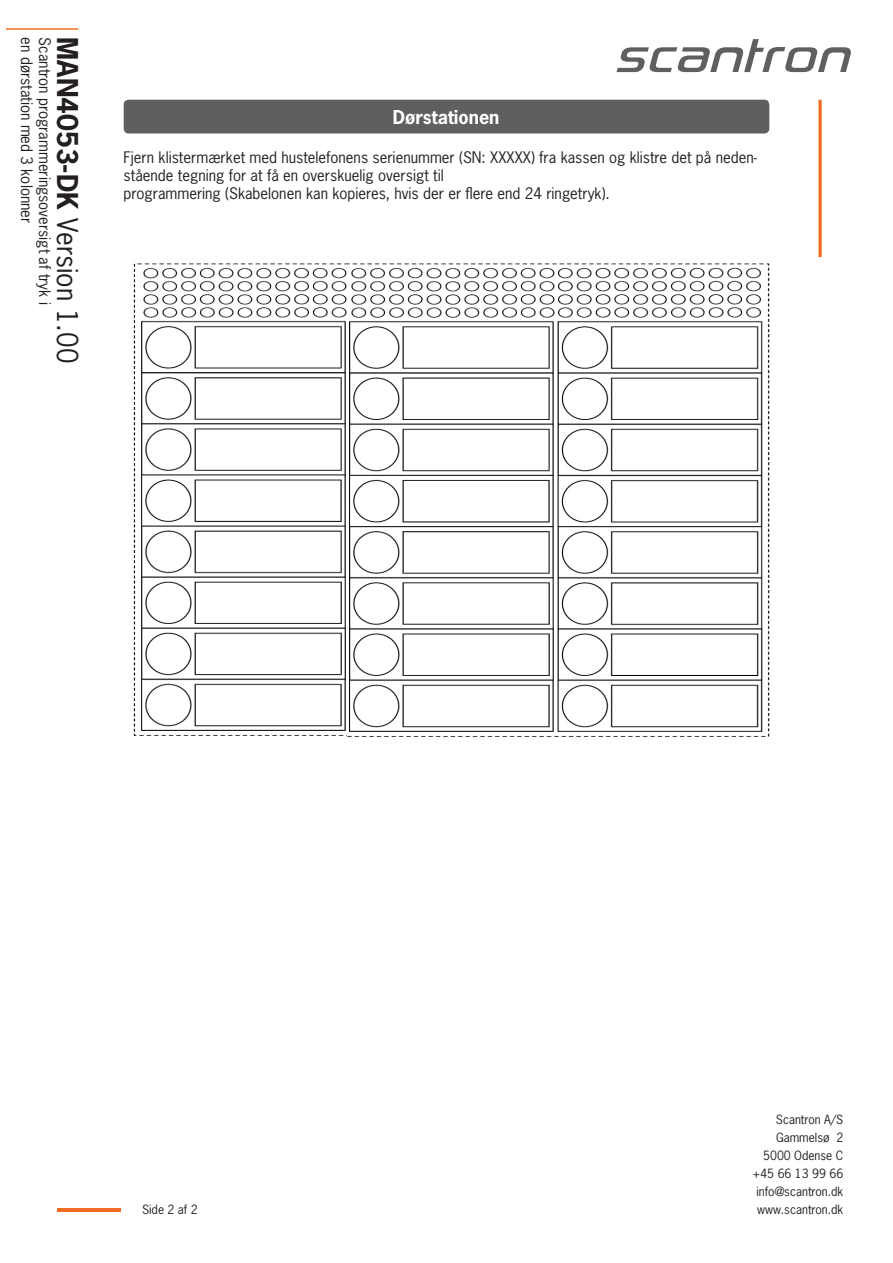
<style>
.page{position:relative;width:893px;height:1263px;background:#fff}
.page>*{position:absolute;margin:0;border:0;box-sizing:border-box;transform-origin:0 0}
.t1{font:27px "News Gothic Std";color:#231f20}
.t2{font:700 18px "News Gothic Std";color:#fff}
.t3{font:15px/18px "News Gothic Std";color:#231f20}
.t4{font:12px/18px "News Gothic Std";color:#231f20;text-align:right}
.s1{font-weight:700}
</style>
<div class="page">
<svg style="left:616px;top:39px;width:235px;height:33px"></svg>
<svg style="left:818px;top:100px;width:4px;height:157px"></svg>
<hr style="left:57px;top:1208px;width:64px;height:3px;background:#f36c21">
<hr style="left:6px;top:28px;width:72px;height:2px;background:#f36c21">
<div style="left:124px;top:100px;width:645px;height:33px;background:#5f5f62;border-radius:4px"></div>
<div style="left:124px;top:100px;width:645px;height:33px;border:2px solid #5f5f62;border-radius:4px"></div>
<img style="left:133px;top:263px;width:215px;height:474px">
<img style="left:348px;top:263px;width:422px;height:474px">
<p class="t3" style="left:36px;top:37px;width:187px;rotate:90deg">en dørstation med 3 kolonner</p>
<p class="t3" style="left:54px;top:37px;width:269px;rotate:90deg">Scantron programmeringsoversigt af tryk i</p>
<h1 class="t1" style="left:85px;top:37px;width:327px;rotate:90deg"><span class="s1">MAN4053-DK</span> Version 1.00</h1>
<p class="t2" style="left:393px;top:105px;width:108px">Dørstationen</p>
<p class="t3" style="left:124px;top:148px;width:635px">Fjern klistermærket med hustelefonens serienummer (SN: XXXXX) fra kassen og klistre det på neden&shy;stående tegning for at få en overskuelig oversigt til<br>programmering (Skabelonen kan kopieres, hvis der er flere end 24 ringetryk).</p>
<p class="t4" style="left:752px;top:1110px;width:92px">Scantron A/S<br>Gammelsø 2<br>5000 Odense C +45 66 13 99 66 info@scantron.dk</p>
<p class="t4" style="left:142px;top:1200px;width:57px">Side 2 af 2</p>
<p class="t4" style="left:757px;top:1200px;width:88px">www.scantron.dk</p>
</div>
